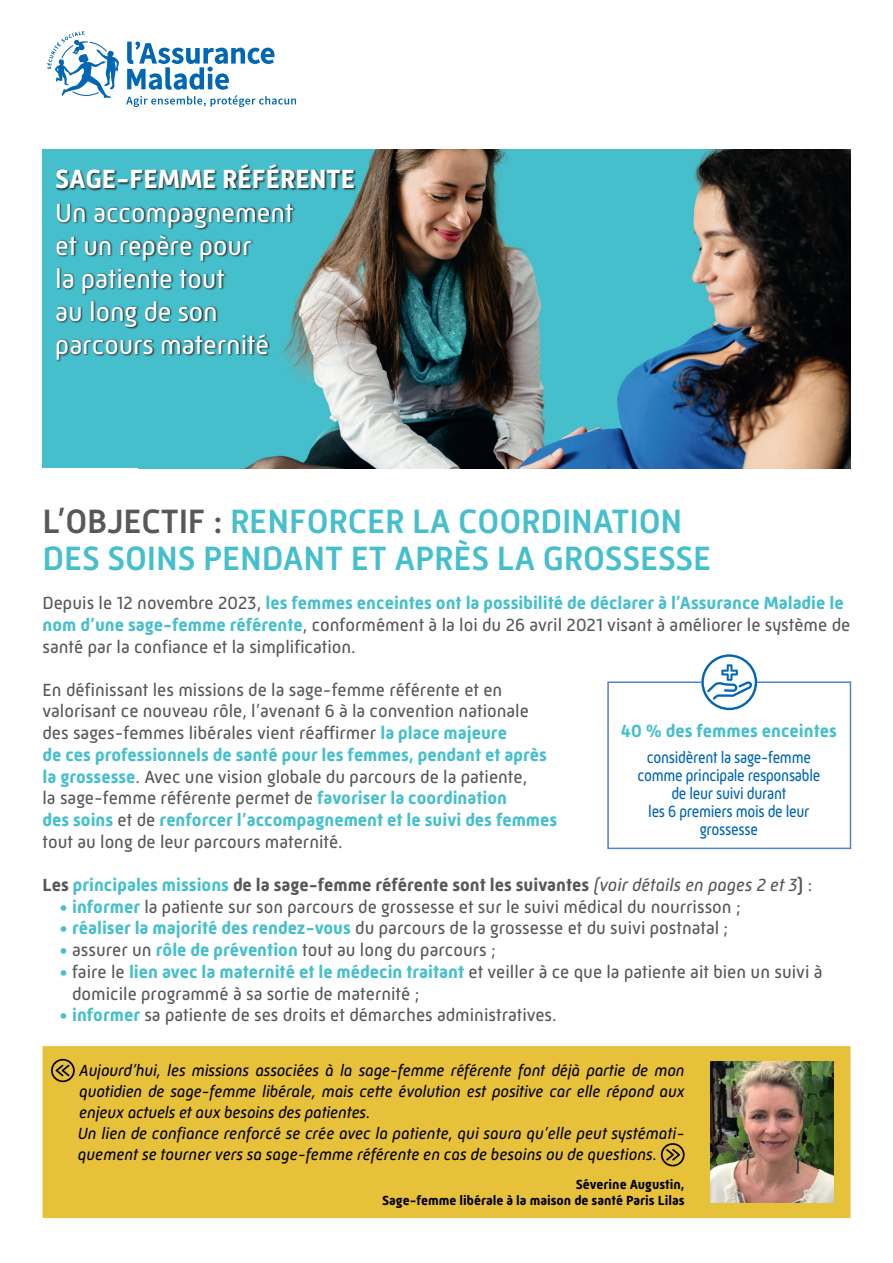
<style>
.page{position:relative;width:893px;height:1263px;background:#fff}
.page>*{position:absolute;margin:0;border:0;box-sizing:border-box;transform-origin:0 0}
.t1{font:500 34.5px/37.5px "Mic 32 New";letter-spacing:-.005em;color:#46bfcd}
.t2{font:27px/33px "Mic 32 New";letter-spacing:-.005em;color:#fff}
.t3{font:700 27px "Mic 32 New";letter-spacing:-.005em;color:#fff}
.t4{font:18px/21.8px "Mic 32 New";color:#57585a}
.t5{font:700 18px "Mic 32 New";color:#57585a}
.t6{font:700 18px "Mic 32 New";color:#46bfcd}
.t7{font:italic 16.5px/21px "Mic 32 New";color:#000;text-align:justify}
.t8{font:16.5px/18px "Mic 32 New";letter-spacing:-.02em;color:#0166b3;text-align:center;scale:.9 1}
.t9{font:700 13.5px "Mic 32 New";color:#000}
.s1{color:#57585a}
.s2{font-weight:700;color:#46bfcd}
.s3{color:#46bfcd}
.s4{font-weight:400;font-style:italic}
.s5{font-weight:500}
.s6{font-weight:400}
</style>
<div class="page">
<div style="left:43px;top:149px;width:807px;height:319px;background:#46bfcd"></div>
<img style="left:246px;top:149px;width:604px;height:319px">
<svg style="left:126px;top:42px;width:171px;height:65px"></svg>
<svg style="left:46px;top:31px;width:73px;height:67px"></svg>
<div style="left:607px;top:681px;width:244px;height:168px;border:2px solid #5084c4"></div>
<svg style="left:701px;top:654px;width:56px;height:56px"></svg>
<svg style="left:55px;top:164px;width:302px;height:198px"></svg>
<div style="left:43px;top:1046px;width:807px;height:172px;background:#e8c13a"></div>
<svg style="left:51px;top:1059px;width:24px;height:23px"></svg>
<svg style="left:661px;top:1143px;width:24px;height:23px"></svg>
<img style="left:710px;top:1062px;width:123px;height:140px">
<p class="t3" style="left:55px;top:164px;width:301px">SAGE-FEMME RÉFÉRENTE</p>
<p class="t2" style="left:55px;top:196px;width:240px">Un accompagnement et un repère pour<br>la patiente tout<br>au long de son parcours maternité</p>
<p class="t1" style="left:43px;top:502px;width:670px"><span class="s1">L’OBJECTIF :</span> RENFORCER LA COORDINATION<br>DES SOINS PENDANT ET APRÈS LA GROSSESSE</p>
<p class="t4" style="left:43px;top:592px;width:809px">Depuis le 12 novembre 2023, <span class="s2">les femmes enceintes ont la possibilité de déclarer à l’Assurance Maladie le nom d’une sage-femme référente</span>, conformément à la loi du 26 avril 2021 visant à améliorer le système de santé par la confiance et la simplification.</p>
<p class="t4" style="left:43px;top:678px;width:516px">En définissant les missions de la sage-femme référente et en valorisant ce nouveau rôle, l’avenant 6 à la convention nationale des sages-femmes libérales vient réaffirmer <span class="s2">la place majeure<br>de ces professionnels de santé pour les femmes, pendant et après la grossesse</span>. Avec une vision globale du parcours de la patiente,<br>la sage-femme référente permet de <span class="s2">favoriser la coordination<br>des soins</span> et de <span class="s2">renforcer l’accompagnement et le suivi des femmes </span>tout au long de leur parcours maternité.</p>
<p class="t5" style="left:43px;top:874px;width:771px">Les <span class="s3">principales missions</span> de la sage-femme référente sont les suivantes <span class="s4">(voir détails en pages 2 et 3</span><span class="s5">)</span> <span class="s6">:</span></p>
<p class="t4" style="left:60px;top:895px;width:683px"><span class="s2">• informer</span> la patiente sur son parcours de grossesse et sur le suivi médical du nourrisson ;</p>
<p class="t4" style="left:60px;top:917px;width:670px"><span class="s2">• réaliser la majorité des rendez-vous</span> du parcours de la grossesse et du suivi postnatal ;</p>
<p class="t4" style="left:60px;top:939px;width:438px"><span class="s2">•</span> assurer un <span class="s2">rôle de prévention</span> tout au long du parcours ;</p>
<p class="t4" style="left:72px;top:961px;width:752px;text-indent:-13px"><span class="s2">•</span> faire le <span class="s2">lien avec la maternité et le médecin traitant</span> et veiller à ce que la patiente ait bien un suivi à domicile programmé à sa sortie de maternité ;</p>
<p class="t4" style="left:60px;top:1004px;width:499px"><span class="s2">• informer</span> sa patiente de ses droits et démarches administratives.</p>
<p class="t6" style="left:621px;top:720px;width:218px">40 % des femmes enceintes</p>
<p class="t8" style="left:637px;top:748px;width:205px">considèrent la sage-femme comme principale responsable de leur suivi durant<br>les 6 premiers mois de leur grossesse</p>
<p class="t7" style="left:79px;top:1059px;width:607px">Aujourd’hui, les missions associées à la sage-femme référente font déjà partie de mon quotidien de sage-femme libérale, mais cette évolution est positive car elle répond aux enjeux actuels et aux besoins des patientes.</p>
<p class="t7" style="left:78px;top:1122px;width:606px">Un lien de confiance renforcé se crée avec la patiente, qui saura qu’elle peut systémati&shy;quement se tourner vers sa sage-femme référente en cas de besoins ou de questions.</p>
<p class="t9" style="left:576px;top:1176px;width:110px">Séverine Augustin,</p>
<p class="t9" style="left:382px;top:1193px;width:304px">Sage-femme libérale à la maison de santé Paris Lilas</p>
</div>
